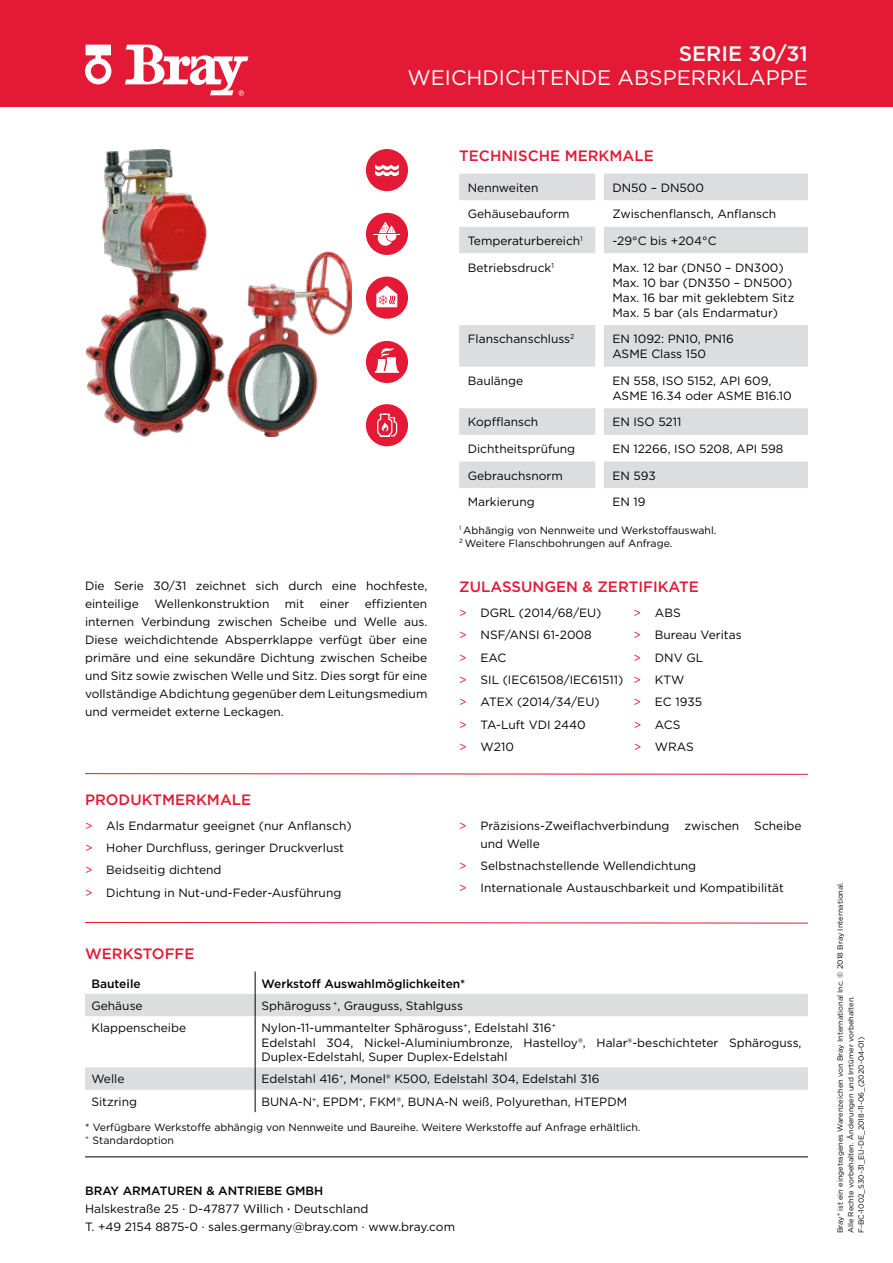
<style>
.page{position:relative;width:893px;height:1263px;background:#fff}
.page>*{position:absolute;margin:0;border:0;box-sizing:border-box;transform-origin:0 0}
.t1{font:21px "Gotham";color:#fff}
.t2{font:500 21px "Gotham";color:#fff}
.t3{font:500 15px "Gotham";color:#e31936}
.t4{font:12px/18px "Gotham";color:#000}
.t5{font:500 12px "Gotham";color:#000}
.t6{font:10.5px/12.6px "Gotham";color:#000}
.t7{font:7.5px/10.5px "Gotham";color:#000}
.s1{color:#e31936}
.s2{font-weight:500}
</style>
<div class="page">
<div style="left:0;top:0;width:893px;height:106px;background:#e31936"></div>
<svg style="left:125px;top:45px;width:123px;height:51px"></svg>
<svg style="left:85px;top:45px;width:26px;height:39px"></svg>
<div style="left:366px;top:149px;width:42px;height:42px;background:#e31936;border-radius:50%"></div>
<svg style="left:375px;top:164px;width:24px;height:13px"></svg>
<div style="left:366px;top:213px;width:42px;height:42px;background:#e31936;border-radius:50%"></div>
<svg style="left:374px;top:222px;width:26px;height:24px"></svg>
<div style="left:366px;top:277px;width:42px;height:42px;background:#e31936;border-radius:50%"></div>
<svg style="left:376px;top:286px;width:21px;height:21px"></svg>
<div style="left:366px;top:341px;width:42px;height:42px;background:#e31936;border-radius:50%"></div>
<svg style="left:375px;top:348px;width:24px;height:25px"></svg>
<div style="left:366px;top:404px;width:42px;height:42px;background:#e31936;border-radius:50%"></div>
<svg style="left:377px;top:413px;width:21px;height:24px"></svg>
<hr style="left:85px;top:1156px;width:723px;height:1px;background:#000">
<svg style="left:85px;top:773px;width:723px;height:2px"></svg>
<svg style="left:85px;top:922px;width:723px;height:2px"></svg>
<svg style="left:459px;top:174px;width:349px;height:314px;fill:#dcddde"></svg>
<svg style="left:459px;top:253px;width:349px;height:72px"></svg>
<svg style="left:85px;top:994px;width:723px;height:96px"></svg>
<svg style="left:255px;top:971px;width:1px;height:45px"></svg>
<hr style="left:255px;top:1016px;width:1px;height:51px;background:#000">
<svg style="left:255px;top:1067px;width:1px;height:45px"></svg>
<img style="left:86px;top:150px;width:266px;height:287px">
<h1 class="t2" style="left:679px;top:40px;width:131px">SERIE 30/31</h1>
<h1 class="t1" style="left:408px;top:64px;width:402px">WEICHDICHTENDE ABSPERRKLAPPE</h1>
<p class="t4" style="left:85px;top:576px;width:344px">Die Serie 30/31 zeichnet sich durch eine hochfeste, einteilige</p>
<p class="t4" style="left:85px;top:594px;width:344px;text-align:justify;text-indent:280px">effizienten internen Verbindung zwischen Scheibe und Welle aus.<br>Diese weichdichtende Absperrklappe verfügt über eine primäre und eine sekundäre Dichtung zwischen Scheibe und Sitz sowie zwischen Welle und Sitz. Dies sorgt für eine vollständige Abdichtung gegenüber dem Leitungsmedium und vermeidet externe Leckagen.</p>
<p class="t4" style="left:154px;top:594px;width:116px">Wellenkonstruktion</p>
<p class="t4" style="left:285px;top:594px;width:21px">mit</p>
<p class="t4" style="left:320px;top:594px;width:31px">einer</p>
<p class="t3" style="left:459px;top:146px;width:196px">TECHNISCHE MERKMALE</p>
<p class="t4" style="left:468px;top:178px;width:72px">Nennweiten</p>
<p class="t4" style="left:612px;top:178px;width:93px">DN50 – DN500</p>
<p class="t4" style="left:468px;top:205px;width:103px">Gehäusebauform</p>
<p class="t4" style="left:612px;top:205px;width:166px">Zwischenflansch, Anflansch</p>
<p class="t4" style="left:468px;top:231px;width:116px">Temperaturbereich<sup>1</sup></p>
<p class="t4" style="left:612px;top:231px;width:106px">-29°C bis +204°C</p>
<p class="t4" style="left:468px;top:258px;width:88px">Betriebsdruck<sup>1</sup></p>
<p class="t4" style="left:612px;top:260px;width:184px;line-height:15px">Max. 12 bar (DN50 – DN300)<br>Max. 10 bar (DN350 – DN500)<br>Max. 16 bar mit geklebtem Sitz<br>Max. 5 bar (als Endarmatur)</p>
<p class="t4" style="left:468px;top:330px;width:108px">Flanschanschluss<sup>2</sup></p>
<p class="t4" style="left:612px;top:331px;width:123px;line-height:15px">EN 1092: PN10, PN16<br>ASME Class 150</p>
<p class="t4" style="left:468px;top:371px;width:57px">Baulänge</p>
<p class="t4" style="left:612px;top:373px;width:181px;line-height:15px">EN 558, ISO 5152, API 609,<br>ASME 16.34 oder ASME B16.10</p>
<p class="t4" style="left:468px;top:413px;width:72px">Kopfflansch</p>
<p class="t4" style="left:612px;top:413px;width:71px">EN ISO 5211</p>
<p class="t4" style="left:468px;top:439px;width:109px">Dichtheitsprüfung</p>
<p class="t4" style="left:612px;top:439px;width:173px">EN 12266, ISO 5208, API 598</p>
<p class="t4" style="left:468px;top:466px;width:96px">Gebrauchsnorm</p>
<p class="t4" style="left:612px;top:466px;width:45px">EN 593</p>
<p class="t4" style="left:468px;top:493px;width:68px">Markierung</p>
<p class="t4" style="left:612px;top:493px;width:35px">EN 19</p>
<p class="t6" style="left:459px;top:524px;width:259px"><sup>1</sup> Abhängig von Nennweite und Werkstoffauswahl.<br><sup>2</sup> Weitere Flanschbohrungen auf Anfrage.</p>
<p class="t3" style="left:459px;top:577px;width:241px">ZULASSUNGEN &amp; ZERTIFIKATE</p>
<p class="t4" style="left:459px;top:603px;width:144px"><span class="s1">&gt;</span> DGRL (2014/68/EU)</p>
<p class="t4" style="left:634px;top:603px;width:49px"><span class="s1">&gt;</span> ABS</p>
<p class="t4" style="left:459px;top:626px;width:134px"><span class="s1">&gt;</span> NSF/ANSI 61-2008</p>
<p class="t4" style="left:634px;top:626px;width:110px"><span class="s1">&gt;</span> Bureau Veritas</p>
<p class="t4" style="left:459px;top:648px;width:49px"><span class="s1">&gt;</span> EAC</p>
<p class="t4" style="left:459px;top:646px;width:245px;line-height:22.4px;text-indent:174px"><span class="s1">&gt;</span> DNV GL <span class="s1">&gt;</span> SIL (IEC61508/IEC61511) <span class="s1">&gt;</span> KTW<br><span class="s1">&gt;</span> ATEX (2014/34/EU)</p>
<p class="t4" style="left:634px;top:693px;width:70px"><span class="s1">&gt;</span> EC 1935</p>
<p class="t4" style="left:459px;top:715px;width:128px"><span class="s1">&gt;</span> TA-Luft VDI 2440</p>
<p class="t4" style="left:634px;top:715px;width:48px"><span class="s1">&gt;</span> ACS</p>
<p class="t4" style="left:459px;top:738px;width:56px"><span class="s1">&gt;</span> W210</p>
<p class="t4" style="left:634px;top:738px;width:62px"><span class="s1">&gt;</span> WRAS</p>
<p class="t3" style="left:85px;top:790px;width:168px">PRODUKTMERKMALE</p>
<p class="t4" style="left:85px;top:814px;width:268px;line-height:22.4px"><span class="s1">&gt;</span> Als Endarmatur geeignet (nur Anflansch) <span class="s1">&gt;</span> Hoher Durchfluss, geringer Druckverlust <span class="s1">&gt;</span> Beidseitig dichtend<br><span class="s1">&gt;</span> Dichtung in Nut-und-Feder-Ausführung</p>
<p class="t4" style="left:480px;top:816px;width:323px;text-indent:-21px"><span class="s1">&gt;</span> Präzisions-Zweiflachverbindung zwischen Scheibe und Welle</p>
<p class="t4" style="left:459px;top:854px;width:326px;line-height:22.4px"><span class="s1">&gt;</span> Selbstnachstellende Wellendichtung<br><span class="s1">&gt;</span> Internationale Austauschbarkeit und Kompatibilität</p>
<p class="t3" style="left:85px;top:944px;width:111px">WERKSTOFFE</p>
<p class="t5" style="left:91px;top:975px;width:51px">Bauteile</p>
<p class="t5" style="left:261px;top:975px;width:205px">Werkstoff Auswahlmöglichkeiten*</p>
<p class="t4" style="left:91px;top:996px;width:53px">Gehäuse</p>
<p class="t4" style="left:261px;top:996px;width:203px">Sphäroguss <sup>+</sup>, Grauguss, Stahlguss</p>
<p class="t4" style="left:91px;top:1019px;width:96px">Klappenscheibe</p>
<p class="t4" style="left:261px;top:1020px;width:542px;line-height:14.4px">Nylon-11-ummantelter Sphäroguss<sup>+</sup>, Edelstahl 316<sup>+<br></sup>Edelstahl 304, Nickel-Aluminiumbronze, Hastelloy®, Halar®-beschichteter Sphäroguss,<br>Duplex-Edelstahl, Super Duplex-Edelstahl</p>
<p class="t4" style="left:91px;top:1070px;width:35px">Welle</p>
<p class="t4" style="left:261px;top:1070px;width:340px">Edelstahl 416<sup>+</sup>, Monel® K500, Edelstahl 304, Edelstahl 316</p>
<p class="t4" style="left:91px;top:1092px;width:47px">Sitzring</p>
<p class="t4" style="left:261px;top:1092px;width:367px">BUNA-N<sup>+</sup>, EPDM<sup>+</sup>, FKM®, BUNA-N weiß, Polyurethan, HTEPDM</p>
<p class="t6" style="left:85px;top:1121px;width:557px">* Verfügbare Werkstoffe abhängig von Nennweite und Baureihe. Weitere Werkstoffe auf Anfrage erhältlich. <sup>+</sup> Standardoption</p>
<p class="t4" style="left:85px;top:1181px;width:371px"><span class="s2">BRAY ARMATUREN &amp; ANTRIEBE GMBH<br></span>Halskestraße 25 · D-47877 W<span class="s2">i</span>llich <span class="s2">·</span> Deutschland<br>T. +49 2154 8875-0 · sales.germany@bray.com · www.bray.com</p>
<p class="t7" style="left:835px;top:1233px;width:353px;rotate:-90deg">Bray® ist ein eingetragenes Warenzeichen von Bray International Inc. © 2018 Bray International.<br>Alle Rechte vorbehalten. Änderungen und Irrtümer vorbehalten.<br>F-BC-1002_S30-31_EU-DE_2018-11-06_(2020-04-01)</p>
</div>
